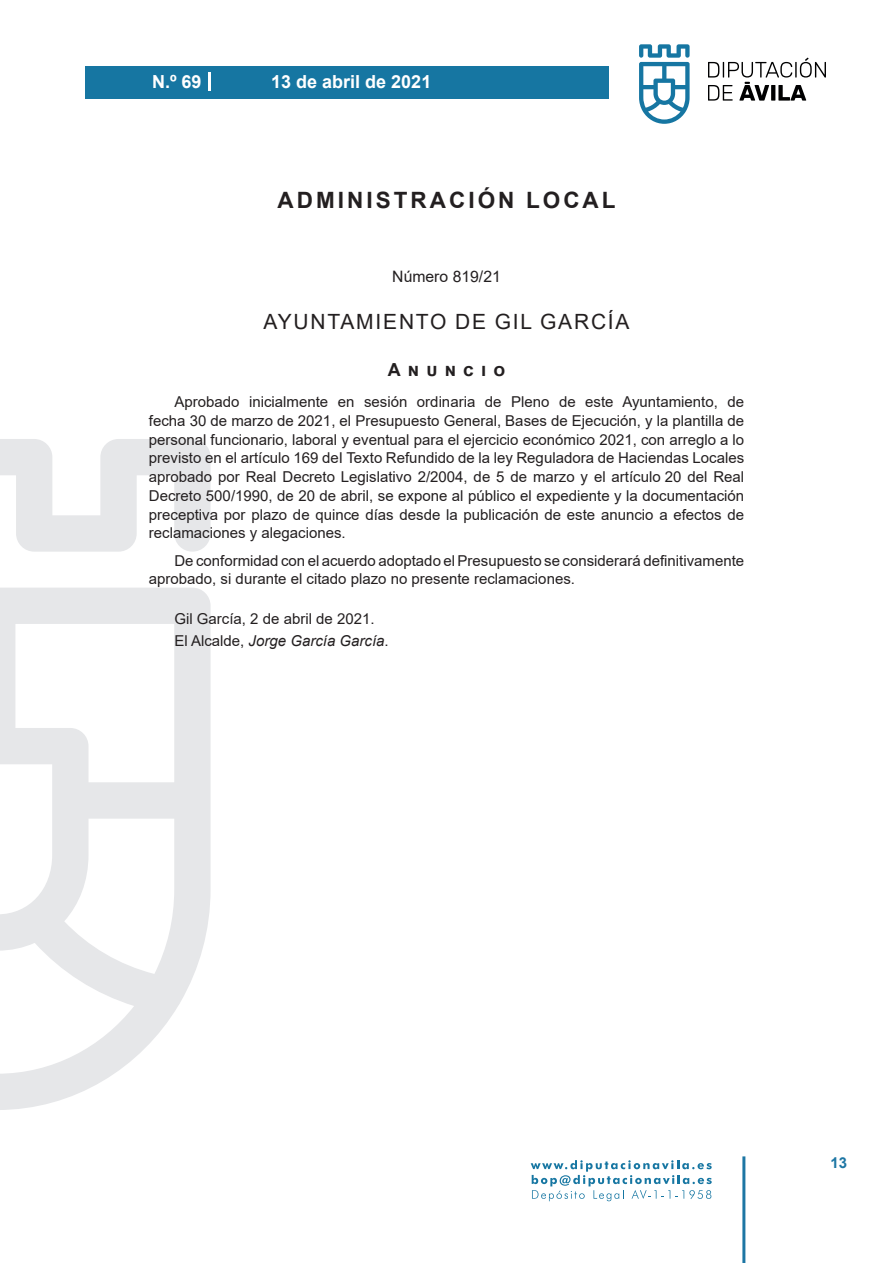
<style>
.page{position:relative;width:893px;height:1263px;background:#fff}
.page>*{position:absolute;margin:0;border:0;box-sizing:border-box;transform-origin:0 0}
.t1{font:700 22.5px "Arial";letter-spacing:.135em;color:#231f20}
.t2{font:21px "Arial";letter-spacing:.085em;color:#231f20}
.t3{font:700 18px "Arial";color:#fff}
.t4{font:700 18px "Arial";letter-spacing:.4em;color:#231f20}
.t5{font:15.75px "Arial";color:#231f20}
.t6{font:15px/18.8px "Arial";color:#231f20}
.t7{font:700 15px "Arial";color:#1d76a4}
.s1{font-style:italic}
</style>
<div class="page">
<svg style="left:531px;top:1160px;width:181px;height:41px"></svg>
<div style="left:85px;top:66px;width:523px;height:33px;background:#1676a2"></div>
<svg style="left:639px;top:44px;width:51px;height:80px"></svg>
<svg style="left:708px;top:58px;width:118px;height:43px"></svg>
<hr style="left:742px;top:1156px;width:3px;height:107px;background:#1d76a4">
<svg style="left:208px;top:72px;width:2px;height:18px"></svg>
<svg style="left:0;top:439px;width:211px;height:671px"></svg>
<p class="t3" style="left:152px;top:69px;width:51px">N.º 69</p>
<p class="t3" style="left:271px;top:69px;width:162px">13 de abril de 2021</p>
<h1 class="t1" style="left:277px;top:184px;width:340px">ADMINISTRACIÓN LOCAL</h1>
<p class="t5" style="left:392px;top:266px;width:110px">Número 819/21</p>
<h2 class="t2" style="left:264px;top:307px;width:368px">AYUNTAMIENTO DE GIL GARCÍA</h2>
<p class="t4" style="left:388px;top:357px;width:119px">Anuncio</p>
<p class="t6" style="left:149px;top:392px;width:597px;text-align:justify;text-indent:26px">Aprobado inicialmente en sesión ordinaria de Pleno de este Ayuntamiento, de fecha 30 de marzo de 2021, el Presupuesto General, Bases de Ejecución, y la plantilla de personal funcionario, laboral y eventual para el ejercicio económico 2021, con arreglo a lo previsto en el artículo 169 deI Texto Refundido de la ley Reguladora de Haciendas Locales aprobado por Real Decreto Legislativo 2/2004, de 5 de marzo y el artículo 20 del Real Decreto 500/1990, de 20 de abril, se expone al público el expediente y la documentación preceptiva por plazo de quince días desde la publicación de este anuncio a efectos de reclamaciones y alegaciones.</p>
<p class="t6" style="left:149px;top:551px;width:597px;text-indent:26px">De conformidad con el acuerdo adoptado el Presupuesto se considerará definitivamente aprobado, si durante el citado plazo no presente reclamaciones.</p>
<p class="t6" style="left:174px;top:607px;width:216px;line-height:22.2px">Gil García, 2 de abril de 2021.<br>El Alcalde, <span class="s1">Jorge García García</span>.</p>
<p class="t7" style="left:831px;top:1152px;width:18px">13</p>
</div>
